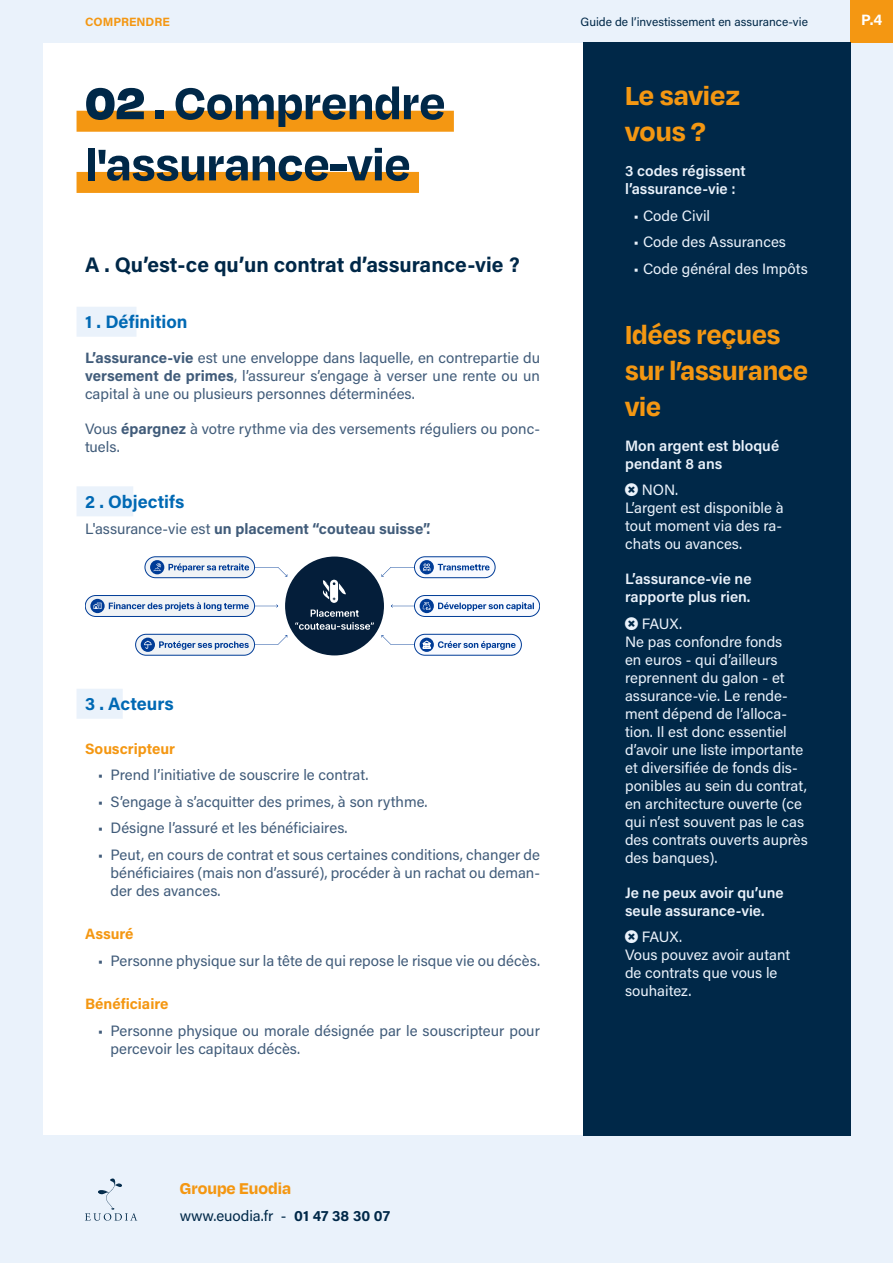
<style>
.page{position:relative;width:893px;height:1263px;background:#fff}
.page>*{position:absolute;margin:0;border:0;box-sizing:border-box;transform-origin:0 0}
.t1{font:700 51px/61.2px "Degular";color:#002848}
.t2{font:700 30px/36px "Degular";color:#f49712}
.t3{font:700 21px "Acumin Pro";color:#002848}
.t4{font:700 18px "Acumin Pro";color:#0069b4}
.t5{font:700 18px "Degular";color:#f49712}
.t6{font:15px/18px "Acumin Pro";color:#415c7a;text-align:justify}
.t7{font:15px/18px "Acumin Pro";color:#eaf2fb}
.t8{font:600 15px/18px "Acumin Pro";color:#eaf2fb}
.t9{font:700 15px "Acumin Pro";color:#415c7a}
.t10{font:700 15px "Acumin Pro";color:#f49712}
.t11{font:15px "Acumin Pro";color:#002848}
.t12{font:700 15px "Acumin Pro";color:#fff}
.t13{font:12px "Acumin Pro";color:#002848}
.t14{font:700 12px "Acumin Pro";color:#f49712}
.s1{font-weight:900}
.s2{font-weight:700}
.s3{font-weight:400}
</style>
<div class="page">
<div style="left:0;top:1135px;width:893px;height:128px;background:#eaf2fb"></div>
<div style="left:0;top:0;width:850px;height:43px;background:#eaf2fb"></div>
<svg style="left:85px;top:1178px;width:52px;height:43px"></svg>
<div style="left:850px;top:43px;width:43px;height:1092px;background:#eaf2fb"></div>
<div style="left:0;top:43px;width:43px;height:1092px;background:#eaf2fb"></div>
<div style="left:850px;top:0;width:43px;height:43px;background:#f49712"></div>
<div style="left:77px;top:111px;width:377px;height:21px;background:#f49712"></div>
<div style="left:77px;top:172px;width:342px;height:21px;background:#f49712"></div>
<div style="left:77px;top:307px;width:59px;height:30px;background:#eaf2fb"></div>
<div style="left:77px;top:486px;width:56px;height:30px;background:#eaf2fb"></div>
<div style="left:77px;top:689px;width:46px;height:30px;background:#eaf2fb"></div>
<div style="left:583px;top:43px;width:267px;height:1092px;background:#002848"></div>
<svg style="left:255px;top:604px;width:23px;height:4px"></svg>
<svg style="left:255px;top:567px;width:32px;height:10px"></svg>
<svg style="left:381px;top:567px;width:33px;height:10px"></svg>
<svg style="left:255px;top:635px;width:32px;height:10px"></svg>
<svg style="left:381px;top:635px;width:33px;height:10px"></svg>
<svg style="left:391px;top:604px;width:23px;height:4px"></svg>
<div style="left:414px;top:557px;width:81px;height:21px;background:#f8faff;border-radius:10px"></div>
<div style="left:420px;top:560px;width:14px;height:14px;background:#003c97;border-radius:50%"></div>
<svg style="left:423px;top:563px;width:7px;height:8px"></svg>
<svg style="left:438px;top:564px;width:52px;height:6px"></svg>
<div style="left:414px;top:556px;width:81px;height:22px;border:1px solid #003c97;border-radius:10px"></div>
<div style="left:414px;top:595px;width:126px;height:21px;background:#f8faff;border-radius:10px"></div>
<div style="left:420px;top:599px;width:14px;height:14px;background:#003c97;border-radius:50%"></div>
<svg style="left:423px;top:602px;width:8px;height:8px"></svg>
<svg style="left:438px;top:602px;width:96px;height:9px"></svg>
<div style="left:414px;top:595px;width:126px;height:22px;border:1px solid #003c97;border-radius:10px"></div>
<div style="left:414px;top:634px;width:107px;height:21px;background:#f8faff;border-radius:10px"></div>
<div style="left:420px;top:638px;width:14px;height:14px;background:#003c97;border-radius:50%"></div>
<svg style="left:423px;top:641px;width:8px;height:8px"></svg>
<svg style="left:438px;top:641px;width:78px;height:9px"></svg>
<div style="left:414px;top:634px;width:108px;height:21px;border:1px solid #003c97;border-radius:10px"></div>
<div style="left:136px;top:634px;width:119px;height:21px;background:#f0f3f6;border-radius:10px"></div>
<div style="left:141px;top:638px;width:14px;height:14px;background:#003c97;border-radius:50%"></div>
<svg style="left:144px;top:641px;width:8px;height:8px"></svg>
<svg style="left:159px;top:641px;width:90px;height:9px"></svg>
<div style="left:135px;top:634px;width:120px;height:21px;border:1px solid #003c97;border-radius:10px"></div>
<div style="left:85px;top:595px;width:170px;height:21px;background:#f0f3f6;border-radius:10px"></div>
<svg style="left:90px;top:599px;width:15px;height:14px"></svg>
<svg style="left:94px;top:603px;width:8px;height:6px"></svg>
<svg style="left:109px;top:602px;width:140px;height:9px"></svg>
<div style="left:85px;top:595px;width:170px;height:22px;border:1px solid #003c97;border-radius:10px"></div>
<div style="left:145px;top:557px;width:110px;height:21px;background:#f0f3f6;border-radius:10px"></div>
<div style="left:150px;top:560px;width:14px;height:14px;background:#003c97;border-radius:50%"></div>
<svg style="left:153px;top:563px;width:8px;height:8px"></svg>
<svg style="left:168px;top:563px;width:81px;height:9px"></svg>
<div style="left:145px;top:556px;width:110px;height:22px;border:1px solid #003c97;border-radius:10px"></div>
<div style="left:285px;top:556px;width:99px;height:99px;background:#041e3a;border-radius:50%"></div>
<svg style="left:323px;top:580px;width:23px;height:23px"></svg>
<svg style="left:295px;top:609px;width:79px;height:21px"></svg>
<p class="t14" style="left:85px;top:13px;width:86px">COMPRENDRE</p>
<p class="t13" style="left:581px;top:13px;width:229px">Guide de l’investissement en assurance-vie</p>
<h1 class="t1" style="left:85px;top:70px;width:362px"><span class="s1">02 .</span> Comprendre l'assurance-vie</h1>
<h3 class="t3" style="left:85px;top:250px;width:436px">A . Qu’est-ce qu’un contrat d’assurance-vie ?</h3>
<p class="t4" style="left:85px;top:309px;width:104px">1 . Définition</p>
<p class="t6" style="left:85px;top:348px;width:456px"><span class="s2">L’assurance-vie</span> est une enveloppe dans laquelle, en contrepartie du <span class="s2">versement de primes</span>, l’assureur s’engage à verser une rente ou un capital à une ou plusieurs personnes déterminées.</p>
<p class="t6" style="left:85px;top:419px;width:456px">Vous <span class="s2">épargnez</span> à votre rythme via des versements réguliers ou ponc&shy;tuels.</p>
<p class="t4" style="left:85px;top:489px;width:101px">2 . Objectifs</p>
<p class="t9" style="left:85px;top:518px;width:347px"><span class="s3">L'assurance-vie est</span> un placement “couteau suisse”.</p>
<p class="t4" style="left:85px;top:691px;width:90px">3 . Acteurs</p>
<p class="t10" style="left:85px;top:738px;width:92px">Souscripteur</p>
<p class="t6" style="left:98px;top:765px;width:272px">• Prend l’initiative de souscrire le contrat.</p>
<p class="t6" style="left:98px;top:792px;width:331px">• S’engage à s’acquitter des primes, à son rythme.</p>
<p class="t6" style="left:98px;top:818px;width:251px">• Désigne l’assuré et les bénéficiaires.</p>
<p class="t6" style="left:111px;top:845px;width:431px;text-indent:-13px">• Peut, en cours de contrat et sous certaines conditions, changer de bénéficiaires (mais non d’assuré), procéder à un rachat ou deman&shy;der des avances.</p>
<p class="t10" style="left:85px;top:923px;width:50px">Assuré</p>
<p class="t6" style="left:98px;top:951px;width:444px">• Personne physique sur la tête de qui repose le risque vie ou décès.</p>
<p class="t10" style="left:85px;top:993px;width:85px">Bénéficiaire</p>
<p class="t6" style="left:111px;top:1021px;width:431px;text-indent:-13px">• Personne physique ou morale désignée par le souscripteur pour percevoir les capitaux décès.</p>
<p class="t5" style="left:180px;top:1177px;width:113px">Groupe Euodia</p>
<p class="t11" style="left:180px;top:1205px;width:212px">www.euodia.fr - <span class="s2">01 47 38 30 07</span></p>
<h2 class="t2" style="left:625px;top:76px;width:117px">Le saviez vous ?</h2>
<p class="t8" style="left:625px;top:161px;width:122px">3 codes régissent l’assurance-vie :</p>
<p class="t7" style="left:634px;top:206px;width:78px">• Code Civil</p>
<p class="t7" style="left:634px;top:232px;width:154px">• Code des Assurances</p>
<p class="t7" style="left:634px;top:259px;width:176px">• Code général des Impôts</p>
<h2 class="t2" style="left:625px;top:315px;width:184px">Idées reçues sur l’assurance vie</h2>
<p class="t8" style="left:625px;top:436px;width:156px">Mon argent est bloqué pendant 8 ans</p>
<p class="t7" style="left:625px;top:480px;width:160px;text-indent:17px">NON.<br>L’argent est disponible à tout moment via des ra&shy;chats ou avances.</p>
<p class="t8" style="left:625px;top:569px;width:128px">L’assurance-vie ne rapporte plus rien.</p>
<p class="t7" style="left:625px;top:614px;width:184px;text-indent:17px">FAUX.<br>Ne pas confondre fonds<br>en euros - qui d’ailleurs reprennent du galon - et assurance-vie. Le rende&shy;ment dépend de l’alloca&shy;tion. Il est donc essentiel d’avoir une liste importante et diversifiée de fonds dis&shy;ponibles au sein du contrat, en architecture ouverte (ce qui n’est souvent pas le cas des contrats ouverts auprès des banques).</p>
<p class="t8" style="left:625px;top:883px;width:160px">Je ne peux avoir qu’une seule assurance-vie.</p>
<p class="t7" style="left:625px;top:927px;width:167px;text-indent:17px">FAUX.<br>Vous pouvez avoir autant de contrats que vous le souhaitez.</p>
<p class="t12" style="left:861px;top:9px;width:23px">P.4</p>
</div>
